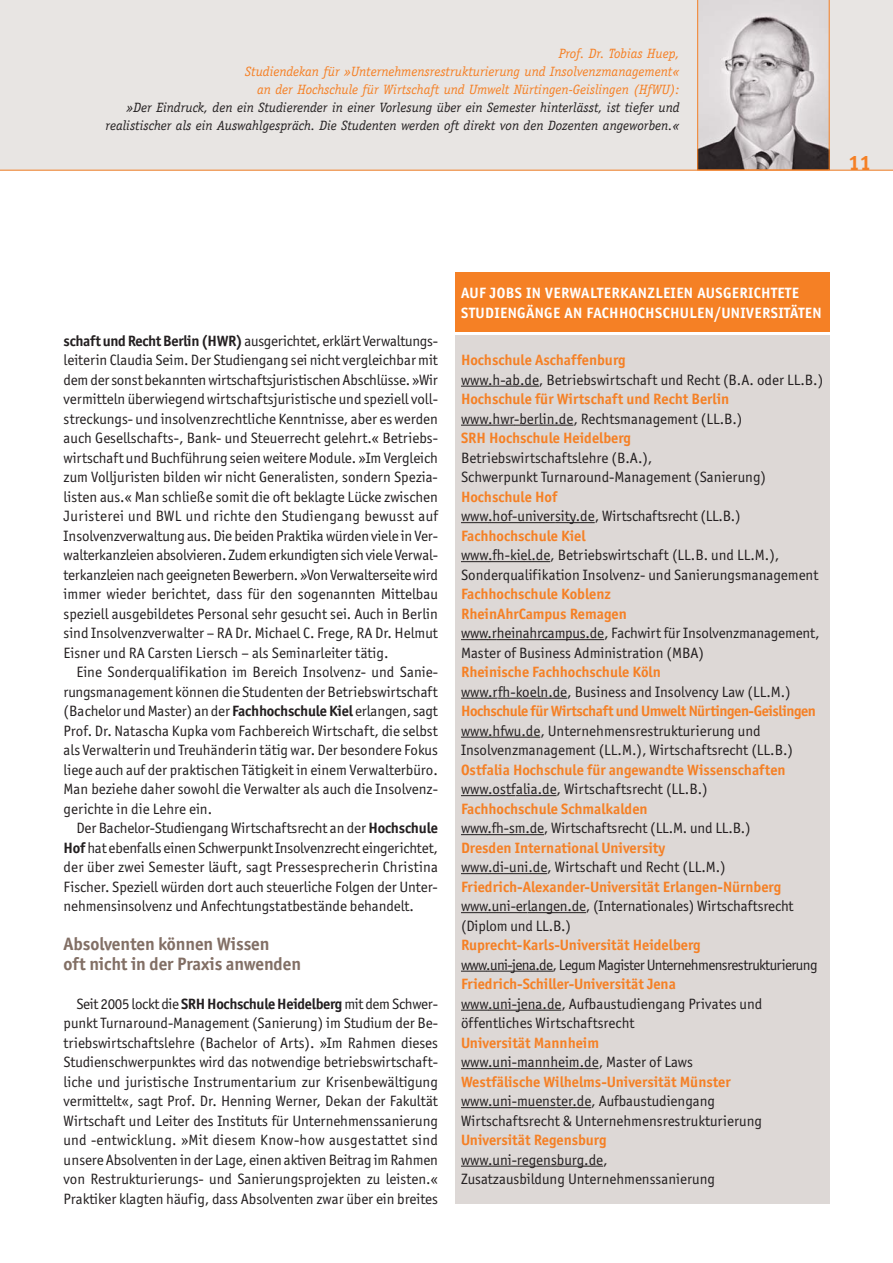
<style>
.page{position:relative;width:893px;height:1263px;background:#fff}
.page>*{position:absolute;margin:0;border:0;box-sizing:border-box;transform-origin:0 0}
.t1{font:21px "Meta Plus Bold Caps";color:#f58025}
.t2{font:700 18px/19.5px "Officina Sans ITC Std";letter-spacing:-.005em;color:#826f65}
.t3{font:15px/19.5px "Officina Sans ITC Std";color:#231f20}
.t4{font:700 15px/19.5px "Officina Sans ITC Std";color:#f58025}
.t5{font:700 15px/19.5px "Officina Sans ITC Std";letter-spacing:.025em;color:#fff}
.t6{font:15px "Officina Sans ITC Std";letter-spacing:-.04em;color:#231f20}
.t7{font:700 15px "Officina Sans ITC Std";letter-spacing:-.025em;color:#f58025}
.t8{font:italic 13.5px/18px "Officina Serif";color:#231f20;text-align:right}
.t9{font:italic 13.5px/18px "Officina Serif";color:#f58025;text-align:right}
.s1{font-weight:700}
</style>
<div class="page">
<div style="left:0;top:0;width:892px;height:170px;background:#e8e5e3"></div>
<svg style="left:697px;top:0;width:132px;height:170px"></svg>
<hr style="left:0;top:170px;width:892px;height:1px;background:#f58025">
<div style="left:455px;top:335px;width:374px;height:868px;background:#ddd8d6"></div>
<div style="left:455px;top:273px;width:374px;height:59px;background:#f58025"></div>
<svg style="left:461px;top:386px;width:27px;height:1px"></svg>
<hr style="left:488px;top:386px;width:51px;height:1px;background:#231f20">
<svg style="left:461px;top:425px;width:78px;height:1px"></svg>
<hr style="left:539px;top:425px;width:34px;height:1px;background:#231f20">
<svg style="left:461px;top:522px;width:27px;height:1px"></svg>
<hr style="left:488px;top:522px;width:55px;height:1px;background:#231f20">
<svg style="left:543px;top:522px;width:51px;height:1px"></svg>
<svg style="left:461px;top:561px;width:27px;height:1px"></svg>
<hr style="left:488px;top:561px;width:62px;height:1px;background:#231f20">
<svg style="left:461px;top:639px;width:36px;height:1px"></svg>
<hr style="left:497px;top:639px;width:45px;height:1px;background:#231f20">
<svg style="left:542px;top:639px;width:23px;height:1px"></svg>
<hr style="left:565px;top:639px;width:39px;height:1px;background:#231f20">
<svg style="left:461px;top:698px;width:61px;height:1px"></svg>
<hr style="left:522px;top:698px;width:45px;height:1px;background:#231f20">
<svg style="left:461px;top:737px;width:27px;height:1px"></svg>
<hr style="left:488px;top:737px;width:52px;height:1px;background:#231f20">
<svg style="left:461px;top:795px;width:54px;height:1px"></svg>
<hr style="left:516px;top:795px;width:40px;height:1px;background:#231f20">
<svg style="left:461px;top:834px;width:26px;height:1px"></svg>
<hr style="left:487px;top:834px;width:57px;height:1px;background:#231f20">
<svg style="left:461px;top:873px;width:27px;height:1px"></svg>
<hr style="left:488px;top:873px;width:59px;height:1px;background:#231f20">
<svg style="left:461px;top:912px;width:26px;height:1px"></svg>
<hr style="left:487px;top:912px;width:40px;height:1px;background:#231f20">
<svg style="left:527px;top:912px;width:26px;height:1px"></svg>
<hr style="left:553px;top:912px;width:33px;height:1px;background:#231f20">
<svg style="left:461px;top:971px;width:25px;height:1px"></svg>
<hr style="left:486px;top:971px;width:67px;height:1px;background:#231f20">
<svg style="left:461px;top:1010px;width:27px;height:1px"></svg>
<hr style="left:488px;top:1010px;width:73px;height:1px;background:#231f20">
<svg style="left:461px;top:1068px;width:27px;height:1px"></svg>
<hr style="left:488px;top:1068px;width:110px;height:1px;background:#231f20">
<svg style="left:461px;top:1107px;width:27px;height:1px"></svg>
<hr style="left:488px;top:1107px;width:68px;height:1px;background:#231f20">
<svg style="left:556px;top:1107px;width:35px;height:1px"></svg>
<svg style="left:461px;top:1166px;width:27px;height:1px"></svg>
<hr style="left:488px;top:1166px;width:34px;height:1px;background:#231f20">
<svg style="left:522px;top:1166px;width:14px;height:1px"></svg>
<hr style="left:536px;top:1166px;width:41px;height:1px;background:#231f20">
<svg style="left:576px;top:1166px;width:27px;height:1px"></svg>
<p class="t9" style="left:245px;top:45px;width:436px">Prof. Dr. Tobias Huep,<br>Studiendekan für »Unternehmensrestrukturierung und Insolvenzmanagement« an der Hochschule für Wirtschaft und Umwelt Nürtingen-Geislingen (HfWU):</p>
<p class="t8" style="left:105px;top:99px;width:575px">»Der Eindruck, den ein Studierender in einer Vorlesung über ein Semester hinterlässt, ist tiefer und realistischer als ein Auswahlgespräch. Die Studenten werden oft direkt von den Dozenten angeworben.«</p>
<h1 class="t1" style="left:848px;top:150px;width:24px">11</h1>
<p class="t3" style="left:64px;top:331px;width:376px;text-align:justify"><span class="s1">schaft und Recht Berlin (HWR)</span> ausgerichtet, erklärt Verwaltungs&shy;leiterin Claudia Seim. Der Studiengang sei nicht vergleichbar mit dem der sonst bekannten wirtschaftsjuristischen Abschlüsse. »Wir vermitteln überwiegend wirtschaftsjuristische und speziell voll&shy;streckungs- und insolvenzrechtliche Kenntnisse, aber es werden auch Gesellschafts-, Bank- und Steuerrecht gelehrt.« Betriebs&shy;wirtschaft und Buchführung seien weitere Module. »Im Vergleich zum Volljuristen bilden wir nicht Generalisten, sondern Spezia&shy;listen aus.« Man schließe somit die oft beklagte Lücke zwischen Juristerei und BWL und richte den Studiengang bewusst auf Insolvenzverwaltung aus. Die beiden Praktika würden viele in Ver&shy;walterkanzleien absolvieren. Zudem erkundigten sich viele Verwal&shy;terkanzleien nach geeigneten Bewerbern. »Von Verwalterseite wird immer wieder berichtet, dass für den sogenannten Mittelbau speziell ausgebildetes Personal sehr gesucht sei. Auch in Berlin sind Insolvenzverwalter – RA Dr. Michael C. Frege, RA Dr. Helmut Eisner und RA Carsten Liersch – als Seminarleiter tätig.</p>
<p class="t3" style="left:64px;top:663px;width:376px;text-align:justify;text-indent:13px">Eine Sonderqualifikation im Bereich Insolvenz- und Sanie&shy;rungsmanagement können die Studenten der Betriebswirtschaft (Bachelor und Master) an der <span class="s1">Fachhochschule Kiel</span> erlangen, sagt Prof. Dr. Natascha Kupka vom Fachbereich Wirtschaft, die selbst als Verwalterin und Treuhänderin tätig war. Der besondere Fokus liege auch auf der praktischen Tätigkeit in einem Verwalterbüro.<br>Man beziehe daher sowohl die Verwalter als auch die Insolvenz&shy;gerichte in die Lehre ein.</p>
<p class="t3" style="left:64px;top:819px;width:376px;text-align:justify;text-indent:13px">Der Bachelor-Studiengang Wirtschaftsrecht an der <span class="s1">Hochschule Hof</span> hat ebenfalls einen Schwerpunkt Insolvenzrecht eingerichtet, der über zwei Semester läuft, sagt Pressesprecherin Christina Fischer. Speziell würden dort auch steuerliche Folgen der Unter&shy;nehmensinsolvenz und Anfechtungstatbestände behandelt.</p>
<p class="t2" style="left:64px;top:935px;width:239px">Absolventen können Wissen<br>oft nicht in der Praxis anwenden</p>
<p class="t3" style="left:64px;top:994px;width:376px;text-align:justify;text-indent:13px">Seit 2005 lockt die <span class="s1">SRH Hochschule Heidelberg</span>mit dem Schwer&shy;punkt Turnaround-Management (Sanierung) im Studium der Be&shy;triebswirtschaftslehre (Bachelor of Arts). »Im Rahmen dieses Studienschwerpunktes wird das notwendige betriebswirtschaft&shy;liche und juristische Instrumentarium zur Krisenbewältigung vermittelt«, sagt Prof. Dr. Henning Werner, Dekan der Fakultät Wirtschaft und Leiter des Instituts für Unternehmenssanierung und -entwicklung. »Mit diesem Know-how ausgestattet sind unsere Absolventen in der Lage, einen aktiven Beitrag im Rahmen von Restrukturierungs- und Sanierungsprojekten zu leisten.« Praktiker klagten häufig, dass Absolventen zwar über ein breites</p>
<p class="t5" style="left:461px;top:284px;width:362px">AUF JOBS IN VERWALTERKANZLEIEN AUSGERICHTETE<br>STUDIENGÄNGE AN FACHHOCHSCHULEN/UNIVERSITÄTEN</p>
<p class="t4" style="left:461px;top:351px;width:166px">Hochschule Aschaffenburg</p>
<p class="t3" style="left:461px;top:370px;width:364px">www.h-ab.de, Betriebswirtschaft und Recht (B.A. oder LL.B.)</p>
<p class="t4" style="left:461px;top:390px;width:270px">Hochschule für Wirtschaft und Recht Berlin</p>
<p class="t3" style="left:461px;top:409px;width:283px">www.hwr-berlin.de, Rechtsmanagement (LL.B.)</p>
<p class="t4" style="left:461px;top:429px;width:172px">SRH Hochschule Heidelberg</p>
<p class="t3" style="left:461px;top:448px;width:306px">Betriebswirtschaftslehre (B.A.),<br>Schwerpunkt Turnaround-Management (Sanierung)</p>
<p class="t4" style="left:461px;top:488px;width:98px">Hochschule Hof</p>
<p class="t3" style="left:461px;top:507px;width:281px">www.hof-university.de, Wirtschaftsrecht (LL.B.)</p>
<p class="t4" style="left:461px;top:527px;width:126px">Fachhochschule Kiel</p>
<p class="t3" style="left:461px;top:546px;width:359px">www.fh-kiel.de, Betriebswirtschaft (LL.B. und LL.M.),<br>Sonderqualifikation Insolvenz- und Sanierungsmanagement</p>
<p class="t4" style="left:461px;top:585px;width:167px">Fachhochschule Koblenz<br>RheinAhrCampus Remagen</p>
<p class="t3" style="left:461px;top:624px;width:360px">www.rheinahrcampus.de, Fachwirt für Insolvenzmanagement,<br>Master of Business Administration (MBA)</p>
<p class="t4" style="left:461px;top:663px;width:201px">Rheinische Fachhochschule Köln</p>
<p class="t3" style="left:461px;top:682px;width:331px">www.rfh-koeln.de, Business and Insolvency Law (LL.M.)</p>
<p class="t7" style="left:461px;top:704px;width:356px">Hochschule für Wirtschaft und Umwelt Nürtingen-Geislingen</p>
<p class="t3" style="left:461px;top:721px;width:333px">www.hfwu.de, Unternehmensrestrukturierung und<br>Insolvenzmanagement (LL.M.), Wirtschaftsrecht (LL.B.)</p>
<p class="t4" style="left:461px;top:761px;width:326px">Ostfalia Hochschule für angewandte Wissenschaften</p>
<p class="t3" style="left:461px;top:780px;width:248px">www.ostfalia.de, Wirtschaftsrecht (LL.B.)</p>
<p class="t4" style="left:461px;top:800px;width:188px">Fachhochschule Schmalkalden</p>
<p class="t3" style="left:461px;top:819px;width:291px">www.fh-sm.de, Wirtschaftsrecht (LL.M. und LL.B.)</p>
<p class="t4" style="left:461px;top:839px;width:205px">Dresden International University</p>
<p class="t3" style="left:461px;top:858px;width:266px">www.di-uni.de, Wirtschaft und Recht (LL.M.)</p>
<p class="t4" style="left:461px;top:878px;width:322px">Friedrich-Alexander-Universität Erlangen-Nürnberg</p>
<p class="t3" style="left:461px;top:897px;width:334px">www.uni-erlangen.de, (Internationales) Wirtschaftsrecht (Diplom und LL.B.)</p>
<p class="t4" style="left:461px;top:936px;width:241px">Ruprecht-Karls-Universität Heidelberg</p>
<p class="t6" style="left:461px;top:957px;width:358px">www.uni-jena.de, Legum Magister Unternehmensrestrukturierung</p>
<p class="t4" style="left:461px;top:975px;width:216px">Friedrich-Schiller-Universität Jena</p>
<p class="t3" style="left:461px;top:994px;width:303px">www.uni-jena.de, Aufbaustudiengang Privates und öffentliches Wirtschaftsrecht</p>
<p class="t4" style="left:461px;top:1034px;width:139px">Universität Mannheim</p>
<p class="t3" style="left:461px;top:1053px;width:233px">www.uni-mannheim.de, Master of Laws</p>
<p class="t4" style="left:461px;top:1073px;width:271px">Westfälische Wilhelms-Universität Münster</p>
<p class="t3" style="left:461px;top:1092px;width:302px">www.uni-muenster.de, Aufbaustudiengang<br>Wirtschaftsrecht &amp; Unternehmensrestrukturierung</p>
<p class="t4" style="left:461px;top:1131px;width:147px">Universität Regensburg</p>
<p class="t3" style="left:461px;top:1150px;width:255px">www.uni-regensburg.de,<br>Zusatzausbildung Unternehmenssanierung</p>
</div>
